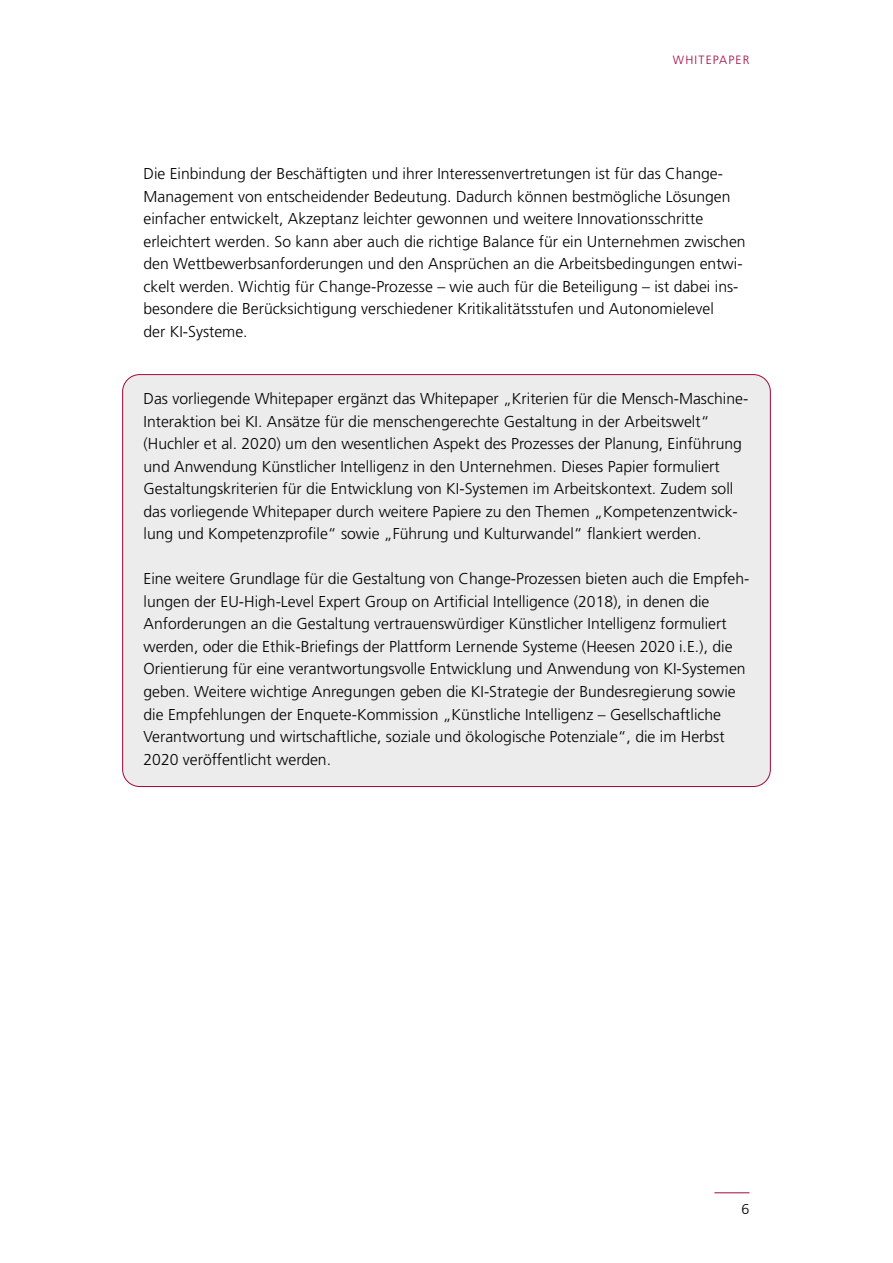
<style>
.page{position:relative;width:893px;height:1263px;background:#fff}
.page>*{position:absolute;margin:0;border:0;box-sizing:border-box;transform-origin:0 0}
.t1{font:300 15.75px/22.5px "Frutiger";color:#000}
.t2{font:300 14.25px "Frutiger";color:#000}
.t3{font:300 12px "Frutiger";letter-spacing:.1em;color:#a5083d}
</style>
<div class="page">
<div style="left:123px;top:375px;width:647px;height:411px;background:#ececed;border-radius:17px"></div>
<hr style="left:714px;top:1192px;width:35px;height:1px;background:#a5083d">
<p class="t3" style="left:673px;top:53px;width:78px">WHITEPAPER</p>
<p class="t1" style="left:144px;top:163px;width:604px">Die Einbindung der Beschäftigten und ihrer Interessenvertretungen ist für das Change-Management von entscheidender Bedeutung. Dadurch können bestmögliche Lösungen einfacher entwickelt, Akzeptanz leichter gewonnen und weitere Innovationsschritte erleichtert werden. So kann aber auch die richtige Balance für ein Unternehmen zwischen den Wettbewerbsanforderungen und den Ansprüchen an die Arbeitsbedingungen entwi&shy;ckelt werden. Wichtig für Change-Prozesse – wie auch für die Beteiligung – ist dabei ins&shy;besondere die Berücksichtigung verschiedener Kritikalitätsstufen und Autonomielevel<br>der KI-Systeme.</p>
<p class="t1" style="left:144px;top:388px;width:606px">Das vorliegende Whitepaper ergänzt das Whitepaper „Kriterien für die Mensch-Maschine-Interaktion bei KI. Ansätze für die menschengerechte Gestaltung in der Arbeitswelt“ (Huchler et al. 2020) um den wesentlichen Aspekt des Prozesses der Planung, Einführung und Anwendung Künstlicher Intelligenz in den Unternehmen. Dieses Papier formuliert Gestaltungskriterien für die Entwicklung von KI-Systemen im Arbeitskontext. Zudem soll das vorliegende Whitepaper durch weitere Papiere zu den Themen „Kompetenzentwick&shy;lung und Kompetenzprofile“ sowie „Führung und Kulturwandel“ flankiert werden.</p>
<p class="t1" style="left:144px;top:568px;width:606px">Eine weitere Grundlage für die Gestaltung von Change-Prozessen bieten auch die Empfeh&shy;lungen der EU-High-Level Expert Group on Artificial Intelligence (2018), in denen die Anforderungen an die Gestaltung vertrauenswürdiger Künstlicher Intelligenz formuliert werden, oder die Ethik-Briefings der Plattform Lernende Systeme (Heesen 2020 i.E.), die Orientierung für eine verantwortungsvolle Entwicklung und Anwendung von KI-Systemen geben. Weitere wichtige Anregungen geben die KI-Strategie der Bundesregierung sowie die Empfehlungen der Enquete-Kommission „Künstliche Intelligenz – Gesellschaftliche Verantwortung und wirtschaftliche, soziale und ökologische Potenziale“, die im Herbst 2020 veröffentlicht werden.</p>
<p class="t2" style="left:741px;top:1201px;width:9px">6</p>
</div>
